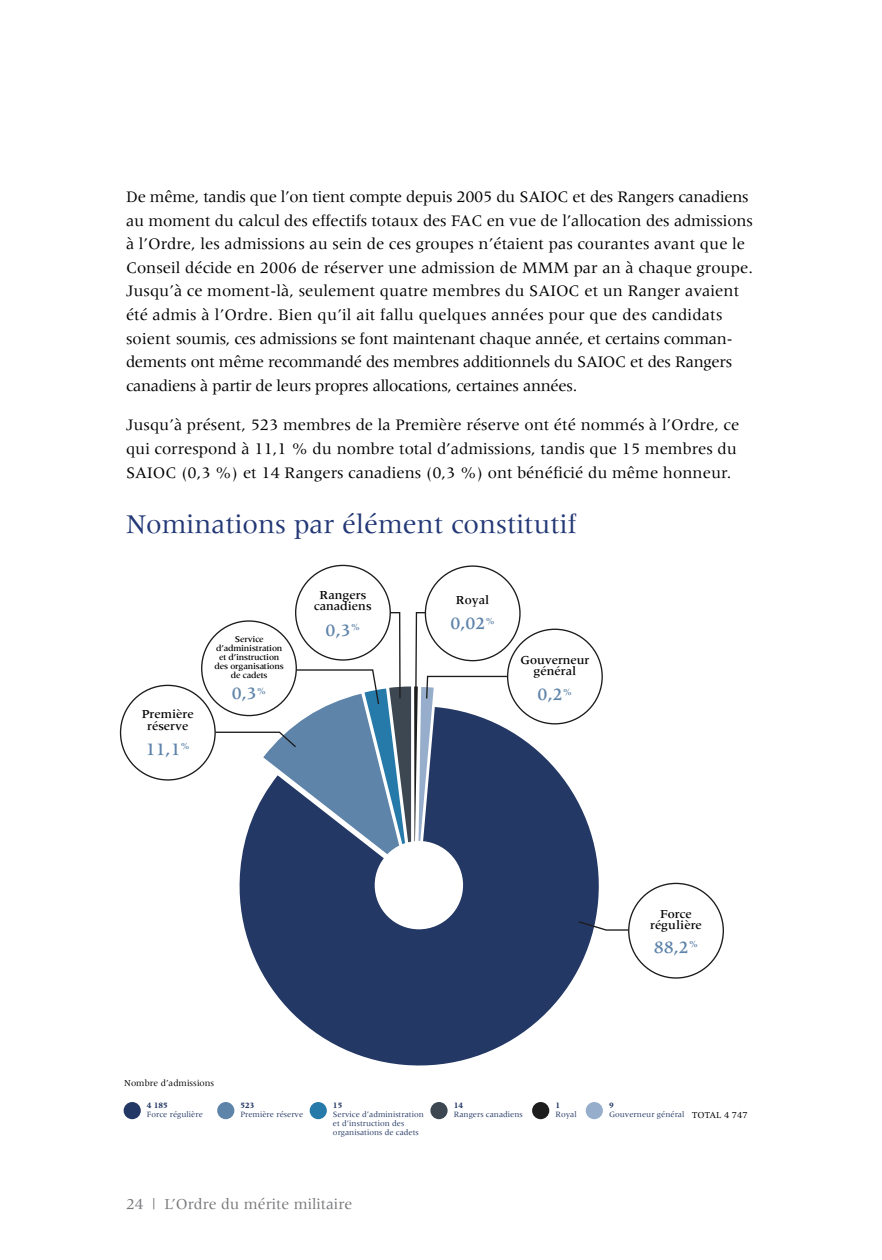
<style>
.page{position:relative;width:882px;height:1260px;background:#fff}
.page>*{position:absolute;margin:0;border:0;box-sizing:border-box;transform-origin:0 0}
.t1{font:28px "Meridien";color:#233876}
.t2{font:500 18.03px "Meridien";color:#5f84aa}
.t3{font:16.62px/23.6px "Meridien";color:#000}
.t4{font:15.75px "Meridien";color:#77787b}
.t5{font:500 12.6px/11.7px "Meridien";color:#000;text-align:center}
.t6{font:9.45px "Meridien";color:#000}
.t7{font:500 8.92px/8.9px "Meridien";letter-spacing:-.02em;color:#000;text-align:center}
.t8{font:8.4px/8.9px "Meridien";color:#233864}
.t9{font:700 8.4px "Meridien";color:#233864}
.s1{font-size:9.45px;color:#000}
</style>
<div class="page">
<svg style="left:239px;top:707px;width:360px;height:359px;fill:#233864"></svg>
<svg style="left:577px;top:920px;width:52px;height:11px"></svg>
<svg style="left:214px;top:611px;width:295px;height:257px"></svg>
<div style="left:375px;top:841px;width:88px;height:88px;background:#fff;border-radius:50%"></div>
<div style="left:124px;top:1102px;width:17px;height:17px;background:#233864;border-radius:50%"></div>
<div style="left:217px;top:1102px;width:17px;height:17px;background:#5f84aa;border-radius:50%"></div>
<div style="left:310px;top:1102px;width:17px;height:17px;background:#257aaa;border-radius:50%"></div>
<div style="left:430px;top:1102px;width:18px;height:17px;background:#3c4751;border-radius:50%"></div>
<div style="left:532px;top:1102px;width:17px;height:17px;background:#1d1d1e;border-radius:50%"></div>
<div style="left:586px;top:1102px;width:17px;height:17px;background:#96aecc;border-radius:50%"></div>
<p class="t3" style="left:126px;top:185px;width:628px">De même, tandis que l’on tient compte depuis 2005 du SAIOC et des Rangers canadiens au moment du calcul des effectifs totaux des FAC en vue de l’allocation des admissions à l’Ordre, les admissions au sein de ces groupes n’étaient pas courantes avant que le Conseil décide en 2006 de réserver une admission de MMM par an à chaque groupe.<br>Jusqu’à ce moment-là, seulement quatre membres du SAIOC et un Ranger avaient été admis à l’Ordre. Bien qu’il ait fallu quelques années pour que des candidats soient soumis, ces admissions se font maintenant chaque année, et certains comman&shy;dements ont même recommandé des membres additionnels du SAIOC et des Rangers canadiens à partir de leurs propres allocations, certaines années.</p>
<p class="t3" style="left:126px;top:413px;width:615px">Jusqu’à présent, 523 membres de la Première réserve ont été nommés à l’Ordre, ce qui correspond à 11,1 % du nombre total d’admissions, tandis que 15 membres du<br>SAIOC (0,3 %) et 14 Rangers canadiens (0,3 %) ont bénéficié du même honneur.</p>
<p class="t1" style="left:126px;top:509px;width:452px">Nominations par élément constitutif</p>
<p class="t5" style="left:142px;top:708px;width:53px">Première réserve</p>
<p class="t2" style="left:146px;top:739px;width:46px">11,1<sup>%</sup></p>
<p class="t7" style="left:215px;top:634px;width:71px">Service d’administration et d’instruction des organisations de cadets</p>
<p class="t2" style="left:232px;top:684px;width:36px">0,3<sup>%</sup></p>
<p class="t5" style="left:314px;top:589px;width:59px">Rangers canadiens</p>
<p class="t2" style="left:326px;top:620px;width:36px">0,3<sup>%</sup></p>
<p class="t5" style="left:456px;top:594px;width:35px">Royal</p>
<p class="t2" style="left:450px;top:613px;width:46px">0,02<sup>%</sup></p>
<p class="t5" style="left:520px;top:654px;width:71px">Gouverneur général</p>
<p class="t2" style="left:538px;top:685px;width:36px">0,2<sup>%</sup></p>
<p class="t5" style="left:650px;top:908px;width:53px">Force régulière</p>
<p class="t2" style="left:654px;top:937px;width:46px">88,2<sup>%</sup></p>
<p class="t6" style="left:124px;top:1077px;width:92px">Nombre d’admissions</p>
<p class="t9" style="left:147px;top:1101px;width:23px">4 185</p>
<p class="t9" style="left:241px;top:1101px;width:16px">523</p>
<p class="t9" style="left:333px;top:1101px;width:11px">15</p>
<p class="t9" style="left:454px;top:1101px;width:11px">14</p>
<p class="t9" style="left:555px;top:1101px;width:6px">1</p>
<p class="t9" style="left:609px;top:1101px;width:6px">9</p>
<p class="t8" style="left:147px;top:1110px;width:57px">Force régulière</p>
<p class="t8" style="left:241px;top:1110px;width:64px">Première réserve</p>
<p class="t8" style="left:333px;top:1110px;width:92px">Service d’administration</p>
<p class="t8" style="left:454px;top:1110px;width:71px">Rangers canadiens</p>
<p class="t8" style="left:555px;top:1110px;width:23px">Royal</p>
<p class="t8" style="left:609px;top:1110px;width:140px">Gouverneur général <span class="s1">TOTAL 4 747</span></p>
<p class="t8" style="left:333px;top:1119px;width:87px">et d’instruction des organisations de cadets</p>
<p class="t4" style="left:126px;top:1196px;width:228px">24 | L’Ordre du mérite militaire</p>
</div>
